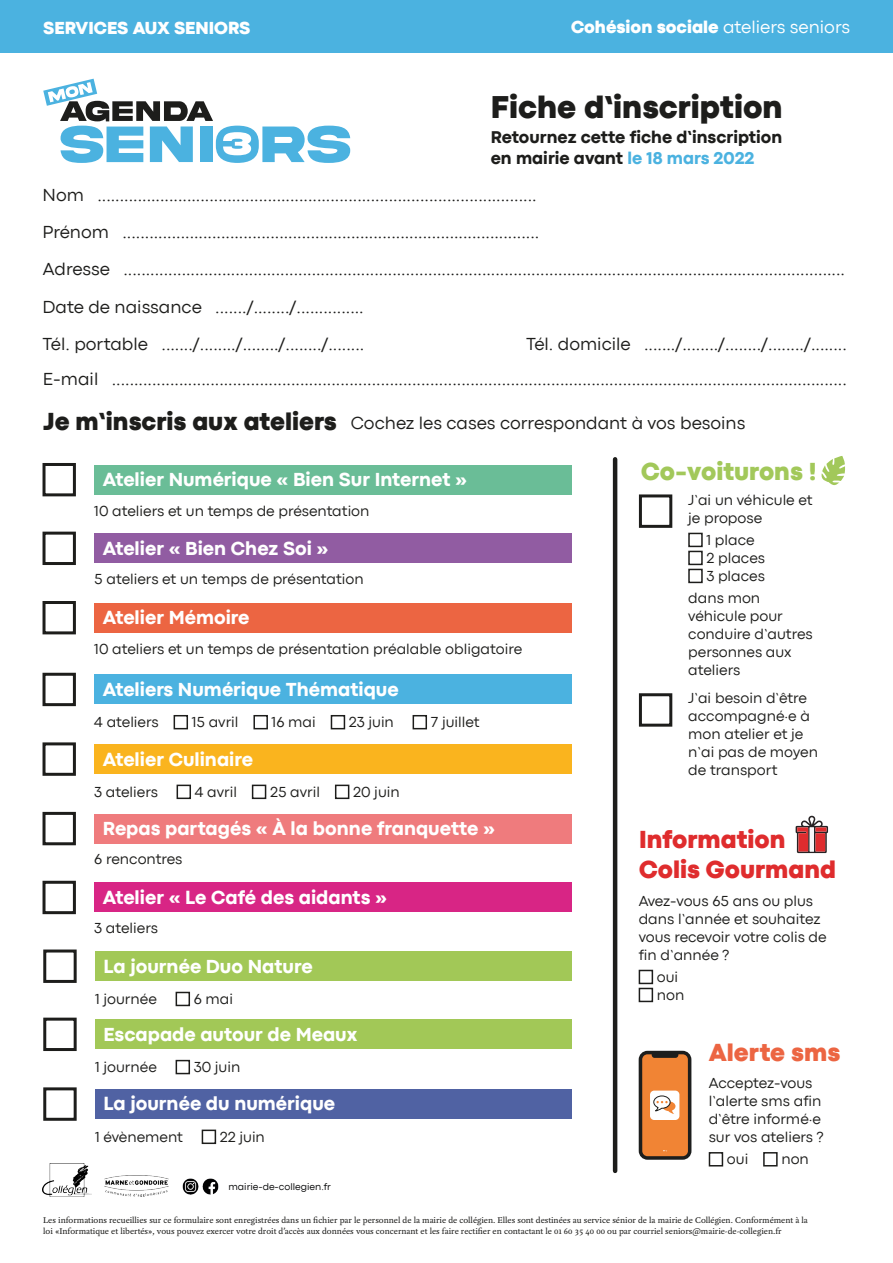
<style>
.page{position:relative;width:893px;height:1263px;background:#fff}
.page>*{position:absolute;margin:0;border:0;box-sizing:border-box;transform-origin:0 0}
.t1{font:800 32.55px "Codec Pro";color:#1d1d1b}
.t2{font:800 25.5px "Codec Pro";color:#df2c2d}
.t3{font:800 25.5px "Codec Pro";color:#1d1d1b}
.t4{font:800 25.5px "Codec Pro";color:#a2c85a}
.t5{font:800 25.5px "Codec Pro";color:#ec6542}
.t6{font:800 19.5px "Codec Pro";color:#fff}
.t7{font:18px "Codec Pro News";color:#1d1d1b}
.t8{font:800 18px "Codec Pro";color:#fff}
.t9{font:800 17.55px "Codec Pro";color:#1d1d1b}
.t10{font:15px/18px "Codec Pro News";color:#1d1d1b}
.t11{font:9.9px "Codec Pro News";color:#020304}
.t12{font:9px "Yoga Pro";color:#1d1d1b}
.s1{font-family:"Codec Pro News";font-weight:400}
.s2{color:#4bb2e0}
</style>
<div class="page">
<div style="left:0;top:0;width:893px;height:52px;background:#4bb2e0"></div>
<svg style="left:43px;top:79px;width:307px;height:84px"></svg>
<div style="left:94px;top:465px;width:478px;height:29px;background:#6abd97"></div>
<div style="left:43px;top:463px;width:33px;height:33px;border:3px solid #1d1d1b"></div>
<div style="left:174px;top:715px;width:14px;height:14px;border:2px solid #1d1d1b"></div>
<div style="left:253px;top:715px;width:15px;height:14px;border:2px solid #1d1d1b"></div>
<div style="left:331px;top:715px;width:14px;height:14px;border:2px solid #1d1d1b"></div>
<div style="left:413px;top:715px;width:14px;height:14px;border:2px solid #1d1d1b"></div>
<div style="left:94px;top:675px;width:478px;height:29px;background:#4bb2e0"></div>
<div style="left:43px;top:673px;width:33px;height:33px;border:3px solid #1d1d1b"></div>
<div style="left:94px;top:534px;width:478px;height:29px;background:#915ca2"></div>
<div style="left:43px;top:532px;width:33px;height:33px;border:3px solid #1d1d1b"></div>
<div style="left:177px;top:785px;width:14px;height:14px;border:2px solid #1d1d1b"></div>
<div style="left:252px;top:785px;width:14px;height:14px;border:2px solid #1d1d1b"></div>
<div style="left:335px;top:785px;width:14px;height:14px;border:2px solid #1d1d1b"></div>
<div style="left:94px;top:745px;width:478px;height:29px;background:#fab41e"></div>
<div style="left:43px;top:742px;width:33px;height:34px;border:3px solid #1d1d1b"></div>
<div style="left:94px;top:603px;width:478px;height:29px;background:#ec6542"></div>
<div style="left:43px;top:601px;width:33px;height:33px;border:3px solid #1d1d1b"></div>
<div style="left:94px;top:814px;width:478px;height:29px;background:#ef7b7d"></div>
<div style="left:43px;top:812px;width:33px;height:33px;border:3px solid #1d1d1b"></div>
<div style="left:639px;top:494px;width:33px;height:34px;border:3px solid #1d1d1b"></div>
<div style="left:639px;top:693px;width:33px;height:34px;border:3px solid #1d1d1b"></div>
<div style="left:688px;top:533px;width:15px;height:14px;border:2px solid #1d1d1b"></div>
<div style="left:688px;top:551px;width:15px;height:14px;border:2px solid #1d1d1b"></div>
<div style="left:688px;top:569px;width:15px;height:14px;border:2px solid #1d1d1b"></div>
<div style="left:94px;top:883px;width:478px;height:29px;background:#d82585"></div>
<div style="left:43px;top:881px;width:33px;height:33px;border:3px solid #1d1d1b"></div>
<div style="left:176px;top:992px;width:14px;height:14px;border:2px solid #1d1d1b"></div>
<div style="left:95px;top:952px;width:477px;height:29px;background:#a2c857"></div>
<div style="left:43px;top:949px;width:34px;height:34px;border:3px solid #1d1d1b"></div>
<div style="left:176px;top:1060px;width:14px;height:14px;border:2px solid #1d1d1b"></div>
<div style="left:95px;top:1020px;width:477px;height:29px;background:#a2c857"></div>
<div style="left:43px;top:1018px;width:34px;height:33px;border:3px solid #1d1d1b"></div>
<div style="left:202px;top:1129px;width:14px;height:15px;border:2px solid #1d1d1b"></div>
<div style="left:95px;top:1089px;width:477px;height:29px;background:#5062a3"></div>
<div style="left:43px;top:1087px;width:34px;height:34px;border:3px solid #1d1d1b"></div>
<hr style="left:613px;top:459px;width:4px;height:712px;background:#1d1d1b">
<img style="left:43px;top:1163px;width:48px;height:34px">
<img style="left:104px;top:1175px;width:65px;height:22px">
<img style="left:182px;top:1178px;width:37px;height:16px">
<div style="left:639px;top:970px;width:14px;height:14px;border:2px solid #1d1d1b"></div>
<div style="left:639px;top:988px;width:14px;height:14px;border:2px solid #1d1d1b"></div>
<div style="left:709px;top:1152px;width:14px;height:14px;border:2px solid #1d1d1b"></div>
<div style="left:763px;top:1152px;width:15px;height:14px;border:2px solid #1d1d1b"></div>
<svg style="left:796px;top:815px;width:32px;height:38px"></svg>
<svg style="left:821px;top:456px;width:24px;height:30px"></svg>
<svg style="left:639px;top:1051px;width:52px;height:109px"></svg>
<p class="t8" style="left:43px;top:17px;width:209px">SERVICES AUX SENIORS</p>
<p class="t8" style="left:571px;top:16px;width:281px">Cohésion sociale <span class="s1">ateliers seniors</span></p>
<p class="t1" style="left:491px;top:87px;width:293px">Fiche d’inscription</p>
<p class="t9" style="left:491px;top:126px;width:293px">Retournez cette fiche d’inscription</p>
<p class="t9" style="left:491px;top:147px;width:265px">en mairie avant <span class="s2">le 18 mars 2022</span></p>
<p class="t7" style="left:43px;top:184px;width:496px">Nom ..................................................................................................</p>
<p class="t7" style="left:43px;top:221px;width:498px">Prénom .............................................................................................</p>
<p class="t7" style="left:43px;top:259px;width:804px">Adresse .................................................................................................................................................................</p>
<p class="t7" style="left:43px;top:296px;width:323px">Date de naissance ......./......../...............</p>
<p class="t7" style="left:43px;top:333px;width:323px">Tél. portable ......./......../......../......../........</p>
<p class="t7" style="left:526px;top:333px;width:322px">Tél. domicile ......./......../......../......../........</p>
<p class="t7" style="left:43px;top:369px;width:805px">E-mail ....................................................................................................................................................................</p>
<p class="t3" style="left:43px;top:406px;width:295px">Je m’inscris aux ateliers</p>
<p class="t7" style="left:351px;top:412px;width:396px">Cochez les cases correspondant à vos besoins</p>
<p class="t6" style="left:103px;top:468px;width:366px">Atelier Numérique « Bien Sur Internet »</p>
<p class="t10" style="left:94px;top:501px;width:277px">10 ateliers et un temps de présentation</p>
<p class="t6" style="left:103px;top:537px;width:227px">Atelier « Bien Chez Soi »</p>
<p class="t10" style="left:94px;top:570px;width:271px">5 ateliers et un temps de présentation</p>
<p class="t6" style="left:103px;top:606px;width:148px">Atelier Mémoire</p>
<p class="t10" style="left:94px;top:639px;width:429px">10 ateliers et un temps de présentation préalable obligatoire</p>
<p class="t6" style="left:103px;top:678px;width:297px">Ateliers Numérique Thématique</p>
<p class="t10" style="left:94px;top:713px;width:66px">4 ateliers</p>
<p class="t10" style="left:192px;top:713px;width:48px">15 avril</p>
<p class="t10" style="left:272px;top:713px;width:46px">16 mai</p>
<p class="t10" style="left:349px;top:713px;width:47px">23 juin</p>
<p class="t10" style="left:431px;top:713px;width:50px">7 juillet</p>
<p class="t6" style="left:103px;top:747px;width:152px">Atelier Culinaire</p>
<p class="t10" style="left:94px;top:783px;width:65px">3 ateliers</p>
<p class="t10" style="left:195px;top:783px;width:44px">4 avril</p>
<p class="t10" style="left:270px;top:783px;width:52px">25 avril</p>
<p class="t10" style="left:353px;top:783px;width:48px">20 juin</p>
<p class="t6" style="left:103px;top:817px;width:394px">Repas partagés « À la bonne franquette »</p>
<p class="t10" style="left:94px;top:850px;width:90px">6 rencontres</p>
<p class="t6" style="left:103px;top:886px;width:286px">Atelier « Le Café des aidants »</p>
<p class="t10" style="left:94px;top:919px;width:65px">3 ateliers</p>
<p class="t6" style="left:104px;top:954px;width:211px">La journée Duo Nature</p>
<p class="t10" style="left:95px;top:990px;width:63px">1 journée</p>
<p class="t10" style="left:194px;top:990px;width:41px">6 mai</p>
<p class="t6" style="left:104px;top:1022px;width:255px">Escapade autour de Meaux</p>
<p class="t10" style="left:95px;top:1058px;width:63px">1 journée</p>
<p class="t10" style="left:194px;top:1058px;width:48px">30 juin</p>
<p class="t6" style="left:104px;top:1092px;width:233px">La journée du numérique</p>
<p class="t10" style="left:95px;top:1128px;width:90px">1 évènement</p>
<p class="t10" style="left:220px;top:1128px;width:47px">22 juin</p>
<p class="t11" style="left:228px;top:1181px;width:104px">mairie-de-collegien.fr</p>
<p class="t4" style="left:641px;top:456px;width:177px">Co-voiturons !</p>
<p class="t10" style="left:688px;top:491px;width:126px">J’ai un véhicule et je propose</p>
<p class="t10" style="left:706px;top:531px;width:50px">1 place</p>
<p class="t10" style="left:706px;top:549px;width:60px">2 places</p>
<p class="t10" style="left:706px;top:567px;width:60px">3 places</p>
<p class="t10" style="left:688px;top:589px;width:74px">dans mon</p>
<p class="t10" style="left:688px;top:607px;width:126px">véhicule pour conduire d’autres personnes aux ateliers</p>
<p class="t10" style="left:688px;top:689px;width:131px">J’ai besoin d’être accompagné·e à mon atelier et je n’ai pas de moyen de transport</p>
<p class="t2" style="left:639px;top:824px;width:148px">Information</p>
<p class="t2" style="left:639px;top:855px;width:199px">Colis Gourmand</p>
<p class="t10" style="left:639px;top:892px;width:190px">Avez-vous 65 ans ou plus dans l’année et souhaitez vous recevoir votre colis de fin d’année ?</p>
<p class="t10" style="left:657px;top:968px;width:23px">oui</p>
<p class="t10" style="left:657px;top:986px;width:29px">non</p>
<p class="t5" style="left:709px;top:1037px;width:133px">Alerte sms</p>
<p class="t10" style="left:709px;top:1074px;width:116px">Acceptez-vous l’alerte sms afin d’être informé·e sur vos ateliers ?</p>
<p class="t10" style="left:727px;top:1150px;width:23px">oui</p>
<p class="t10" style="left:781px;top:1150px;width:29px">non</p>
<p class="t12" style="left:43px;top:1215px;width:766px">Les informations recueillies sur ce formulaire sont enregistrées dans un fichier par le personnel de la mairie de collégien. Elles sont destinées au service sénior de la mairie de Collégien. Conformément à la</p>
<p class="t12" style="left:43px;top:1225px;width:740px">loi «Informatique et libertés», vous pouvez exercer votre droit d’accès aux données vous concernant et les faire rectifier en contactant le 01 60 35 40 00 ou par courriel seniors@mairie-de-collegien.fr</p>
</div>
